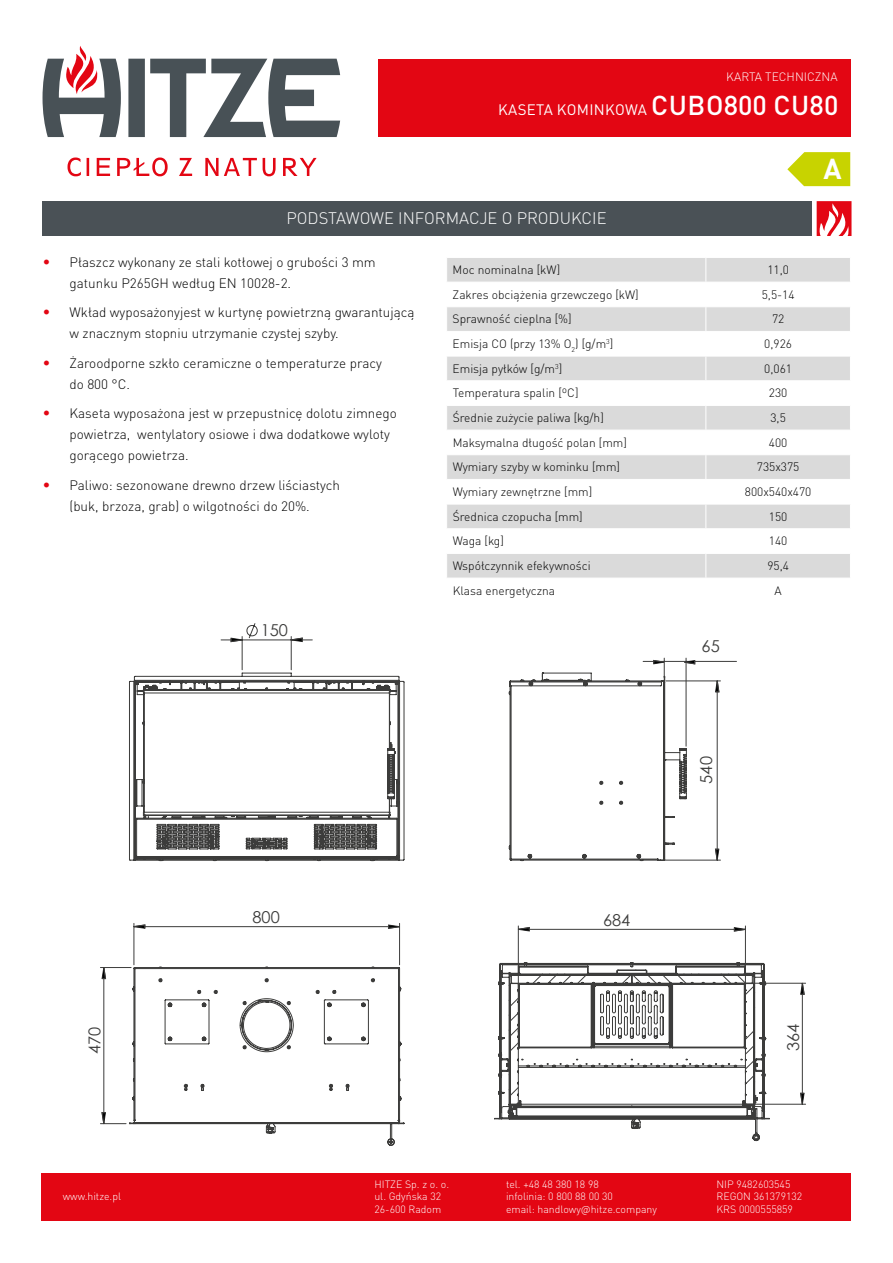
<style>
.page{position:relative;width:893px;height:1263px;background:#fff}
.page>*{position:absolute;margin:0;border:0;box-sizing:border-box;transform-origin:0 0}
.t1{font:700 28.5px "DIN Pro";color:#fff}
.t2{font:300 16.5px "DIN Pro";color:#fff}
.t3{font:16.35px "Century Gothic";color:#3c3c3b}
.t4{font:15px "DIN Pro";letter-spacing:.02em;color:#fff}
.t5{font:300 13.5px/21px "DIN Pro";color:#000}
.t6{font:300 12px "DIN Pro";color:#000}
.t7{font:300 12px "DIN Pro";color:#fff}
.t8{font:300 10.5px/12.6px "DIN Pro";color:#fff}
.s1{font-weight:500;font-size:27px}
.s2{font-size:15px;color:#e30613}
</style>
<div class="page">
<div style="left:43px;top:201px;width:769px;height:35px;background:#4a5156"></div>
<div style="left:378px;top:60px;width:472px;height:77px;background:#e30613"></div>
<div style="left:41px;top:1172px;width:809px;height:48px;background:#e30613"></div>
<svg style="left:43px;top:46px;width:297px;height:91px"></svg>
<svg style="left:68px;top:157px;width:249px;height:19px"></svg>
<hr style="left:242px;top:636px;width:1px;height:34px;background:#3c3c3b">
<hr style="left:291px;top:636px;width:1px;height:34px;background:#3c3c3b">
<hr style="left:134px;top:923px;width:1px;height:42px;background:#3c3c3b">
<hr style="left:399px;top:923px;width:1px;height:42px;background:#3c3c3b">
<hr style="left:738px;top:983px;width:68px;height:1px;background:#3c3c3b">
<hr style="left:746px;top:1104px;width:60px;height:1px;background:#3c3c3b">
<hr style="left:100px;top:967px;width:31px;height:1px;background:#3c3c3b">
<svg style="left:221px;top:623px;width:91px;height:20px"></svg>
<svg style="left:133px;top:924px;width:268px;height:6px"></svg>
<svg style="left:100px;top:967px;width:26px;height:158px"></svg>
<svg style="left:129px;top:672px;width:276px;height:190px"></svg>
<svg style="left:508px;top:658px;width:297px;height:447px"></svg>
<svg style="left:129px;top:966px;width:276px;height:180px"></svg>
<svg style="left:494px;top:961px;width:276px;height:180px"></svg>
<svg style="left:817px;top:201px;width:34px;height:35px"></svg>
<svg style="left:447px;top:258px;width:403px;height:320px;fill:#dadada"></svg>
<hr style="left:446px;top:282px;width:260px;height:1px;background:#fff">
<hr style="left:706px;top:282px;width:145px;height:1px;background:#fff">
<hr style="left:446px;top:306px;width:260px;height:1px;background:#fff">
<hr style="left:706px;top:306px;width:145px;height:1px;background:#fff">
<hr style="left:446px;top:331px;width:260px;height:1px;background:#fff">
<hr style="left:706px;top:331px;width:145px;height:1px;background:#fff">
<hr style="left:446px;top:356px;width:260px;height:1px;background:#fff">
<hr style="left:706px;top:356px;width:145px;height:1px;background:#fff">
<hr style="left:446px;top:380px;width:260px;height:1px;background:#fff">
<hr style="left:706px;top:380px;width:145px;height:1px;background:#fff">
<hr style="left:446px;top:405px;width:260px;height:1px;background:#fff">
<hr style="left:706px;top:405px;width:145px;height:1px;background:#fff">
<hr style="left:446px;top:430px;width:260px;height:1px;background:#fff">
<hr style="left:706px;top:430px;width:145px;height:1px;background:#fff">
<hr style="left:446px;top:454px;width:260px;height:1px;background:#fff">
<hr style="left:706px;top:454px;width:145px;height:1px;background:#fff">
<hr style="left:446px;top:479px;width:260px;height:1px;background:#fff">
<hr style="left:706px;top:479px;width:145px;height:1px;background:#fff">
<hr style="left:446px;top:504px;width:260px;height:1px;background:#fff">
<hr style="left:706px;top:504px;width:145px;height:1px;background:#fff">
<hr style="left:446px;top:528px;width:260px;height:1px;background:#fff">
<hr style="left:706px;top:528px;width:145px;height:1px;background:#fff">
<hr style="left:446px;top:553px;width:260px;height:1px;background:#fff">
<hr style="left:706px;top:553px;width:145px;height:1px;background:#fff">
<svg style="left:705px;top:258px;width:1px;height:320px"></svg>
<svg style="left:787px;top:152px;width:63px;height:34px;background:#cfd924"></svg>
<p class="t7" style="left:726px;top:67px;width:113px">KARTA TECHNICZNA</p>
<p class="t4" style="left:498px;top:98px;width:342px">KASETA KOMINKOWA <span class="s1">CUBO800 CU80</span></p>
<h1 class="t1" style="left:823px;top:145px;width:20px">A</h1>
<p class="t2" style="left:286px;top:206px;width:322px">PODSTAWOWE INFORMACJE O PRODUKCIE</p>
<p class="t5" style="left:70px;top:250px;width:308px;text-indent:-27px"><span class="s2">•</span> Płaszcz wykonany ze stali kotłowej o grubości 3 mm gatunku P265GH według EN 10028-2.</p>
<p class="t5" style="left:70px;top:301px;width:347px;text-indent:-27px"><span class="s2">•</span> Wkład wyposażonyjest w kurtynę powietrzną gwarantującą w znacznym stopniu utrzymanie czystej szyby.</p>
<p class="t5" style="left:70px;top:351px;width:314px;text-indent:-27px"><span class="s2">•</span> Żaroodporne szkło ceramiczne o temperaturze pracy do 800 °C.</p>
<p class="t5" style="left:70px;top:402px;width:329px;text-indent:-27px"><span class="s2">•</span> Kaseta wyposażona jest w przepustnicę dolotu zimnego powietrza, wentylatory osiowe i dwa dodatkowe wyloty gorącego powietrza.</p>
<p class="t5" style="left:43px;top:473px;width:299px;text-align:center"><span class="s2">•</span> Paliwo: sezonowane drewno drzew liściastych (buk, brzoza, grab) o wilgotności do 20%.</p>
<p class="t3" style="left:261px;top:619px;width:29px">150</p>
<p class="t6" style="left:453px;top:260px;width:109px">Moc nominalna [kW]</p>
<p class="t6" style="left:767px;top:260px;width:23px">11,0</p>
<p class="t6" style="left:453px;top:285px;width:188px">Zakres obciążenia grzewczego [kW]</p>
<p class="t6" style="left:762px;top:285px;width:34px">5,5-14</p>
<p class="t6" style="left:453px;top:310px;width:121px">Sprawność cieplna [%]</p>
<p class="t6" style="left:772px;top:310px;width:14px">72</p>
<p class="t6" style="left:453px;top:334px;width:162px">Emisja CO (przy 13% O<sub>2</sub>) [g/m<sup>3</sup>]</p>
<p class="t6" style="left:764px;top:334px;width:29px">0,926</p>
<p class="t6" style="left:453px;top:359px;width:111px">Emisja pyłków [g/m<sup>3</sup>]</p>
<p class="t6" style="left:764px;top:359px;width:29px">0,061</p>
<p class="t6" style="left:453px;top:384px;width:127px">Temperatura spalin [ºC]</p>
<p class="t6" style="left:769px;top:384px;width:20px">230</p>
<p class="t6" style="left:453px;top:408px;width:153px">Średnie zużycie paliwa [kg/h]</p>
<p class="t6" style="left:770px;top:408px;width:17px">3,5</p>
<p class="t6" style="left:453px;top:433px;width:176px">Maksymalna długość polan [mm]</p>
<p class="t6" style="left:769px;top:433px;width:20px">400</p>
<p class="t6" style="left:453px;top:458px;width:169px">Wymiary szyby w kominku [mm]</p>
<p class="t6" style="left:757px;top:458px;width:44px">735x375</p>
<p class="t6" style="left:453px;top:482px;width:141px">Wymiary zewnętrzne [mm]</p>
<p class="t6" style="left:745px;top:482px;width:68px">800x540x470</p>
<p class="t6" style="left:453px;top:507px;width:132px">Średnica czopucha [mm]</p>
<p class="t6" style="left:769px;top:507px;width:20px">150</p>
<p class="t6" style="left:453px;top:532px;width:53px">Waga [kg]</p>
<p class="t6" style="left:769px;top:532px;width:20px">140</p>
<p class="t6" style="left:453px;top:556px;width:140px">Współczynnik efekywności</p>
<p class="t6" style="left:767px;top:556px;width:23px">95,4</p>
<p class="t6" style="left:453px;top:581px;width:104px">Klasa energetyczna</p>
<p class="t6" style="left:775px;top:581px;width:9px">A</p>
<p class="t3" style="left:702px;top:635px;width:20px">65</p>
<p class="t3" style="left:695px;top:783px;width:29px;rotate:-90deg">540</p>
<p class="t3" style="left:83px;top:1054px;width:29px;rotate:-90deg">470</p>
<p class="t8" style="left:63px;top:1189px;width:60px">www.hitze.pl</p>
<p class="t3" style="left:253px;top:906px;width:29px">800</p>
<p class="t3" style="left:603px;top:908px;width:29px">684</p>
<p class="t3" style="left:782px;top:1051px;width:29px;rotate:-90deg">364</p>
<p class="t8" style="left:374px;top:1177px;width:76px">HITZE Sp. z o. o. ul. Gdyńska 32<br>26-600 Radom</p>
<p class="t8" style="left:506px;top:1177px;width:152px">tel. +48 48 380 18 98<br>infolinia: 0 800 88 00 30<br>email: handlowy@hitze.company</p>
<p class="t8" style="left:716px;top:1177px;width:87px">NIP 9482603545<br>REGON 361379132<br>KRS 0000555859</p>
</div>
